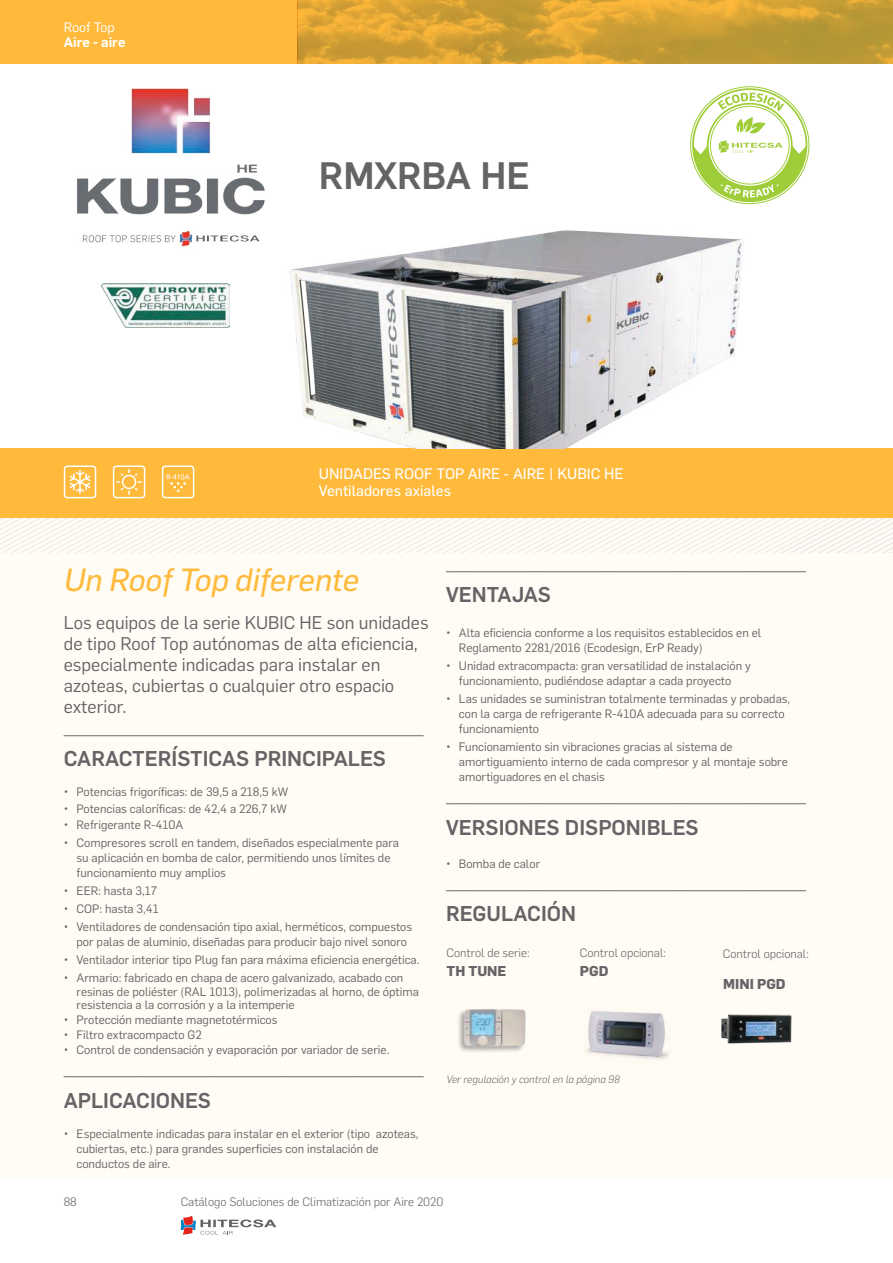
<style>
.page{position:relative;width:893px;height:1263px;background:#fff}
.page>*{position:absolute;margin:0;border:0;box-sizing:border-box;transform-origin:0 0}
.t1{font:500 37.5px "Flama";color:#656365}
.t2{font:italic 31.5px "Flama Basic";color:#ffba3b}
.t3{font:500 21px "Flama";color:#656365}
.t4{font:18px/21px "Flama";color:#656365}
.t5{font:15px/16.5px "Flama Basic";color:#fff}
.t6{font:700 13.95px "Flama";color:#656365}
.t7{font:600 13.5px "Flama";color:#fff}
.t8{font:13.5px "Flama";color:#fff}
.t9{font:12px/15px "Flama";color:#656365}
.t10{font:300 12px "Flama";color:#656365}
.t11{font:italic 300 10.5px "Flama";color:#656365}
</style>
<div class="page">
<div style="left:0;top:517px;width:893px;height:661px;background:#fffcf5"></div>
<svg style="left:0;top:517px;width:893px;height:36px"></svg>
<div style="left:0;top:448px;width:893px;height:69px;background:#ffba3b"></div>
<div style="left:0;top:0;width:298px;height:64px;background:#ffba3b"></div>
<svg style="left:298px;top:0;width:595px;height:64px;background:#d0a035"></svg>
<svg style="left:181px;top:1216px;width:95px;height:19px"></svg>
<div style="left:113px;top:465px;width:32px;height:33px;border:2px solid #fff;border-radius:3px"></div>
<svg style="left:115px;top:468px;width:28px;height:28px"></svg>
<div style="left:64px;top:465px;width:32px;height:33px;border:2px solid #fff;border-radius:3px"></div>
<svg style="left:69px;top:470px;width:22px;height:24px"></svg>
<div style="left:162px;top:465px;width:32px;height:33px;border:2px solid #fff;border-radius:3px"></div>
<svg style="left:167px;top:474px;width:23px;height:18px"></svg>
<img style="left:293px;top:230px;width:451px;height:218px">
<img style="left:458px;top:1009px;width:68px;height:43px">
<img style="left:586px;top:1011px;width:83px;height:49px">
<img style="left:721px;top:1014px;width:71px;height:30px">
<svg style="left:690px;top:86px;width:119px;height:118px"></svg>
<img style="left:77px;top:88px;width:243px;height:217px">
<img style="left:101px;top:284px;width:128px;height:44px">
<p class="t8" style="left:64px;top:18px;width:52px">Roof Top</p>
<p class="t7" style="left:64px;top:32px;width:63px">Aire - aire</p>
<h1 class="t1" style="left:319px;top:149px;width:213px">RMXRBA HE</h1>
<p class="t5" style="left:319px;top:465px;width:306px">UNIDADES ROOF TOP AIRE - AIRE | KUBIC HE<br>Ventiladores axiales</p>
<h2 class="t2" style="left:64px;top:558px;width:297px">Un Roof Top diferente</h2>
<h3 class="t4" style="left:64px;top:610px;width:366px">Los equipos de la serie KUBIC HE son unidades de tipo Roof Top autónomas de alta eficiencia, especialmente indicadas para instalar en azoteas, cubiertas o cualquier otro espacio exterior. ________________________________________</h3>
<h3 class="t3" style="left:64px;top:743px;width:324px">CARACTERÍSTICAS PRINCIPALES</h3>
<p class="t9" style="left:64px;top:783px;width:226px">• Potencias frigoríficas: de 39,5 a 218,5 kW</p>
<p class="t9" style="left:64px;top:800px;width:225px">• Potencias caloríficas: de 42,4 a 226,7 kW</p>
<p class="t9" style="left:64px;top:816px;width:121px">• Refrigerante R-410A</p>
<p class="t9" style="left:77px;top:834px;width:324px;text-indent:-13px">• Compresores scroll en tandem, diseñados especialmente para su aplicación en bomba de calor, permitiendo unos límites de funcionamiento muy amplios</p>
<p class="t9" style="left:64px;top:882px;width:95px">• EER: hasta 3,17</p>
<p class="t9" style="left:64px;top:900px;width:96px">• COP: hasta 3,41</p>
<p class="t9" style="left:77px;top:918px;width:337px;text-indent:-13px">• Ventiladores de condensación tipo axial, herméticos, compuestos por palas de aluminio, diseñadas para producir bajo nivel sonoro</p>
<p class="t9" style="left:64px;top:951px;width:357px">• Ventilador interior tipo Plug fan para máxima eficiencia energética.</p>
<p class="t9" style="left:77px;top:970px;width:344px;line-height:13.5px;text-indent:-13px">• Armario: fabricado en chapa de acero galvanizado, acabado con resinas de poliéster (RAL 1013), polimerizadas al horno, de óptima resistencia a la corrosión y a la intemperie</p>
<p class="t9" style="left:64px;top:1011px;width:215px">• Protección mediante magnetotérmicos</p>
<p class="t9" style="left:64px;top:1026px;width:140px">• Filtro extracompacto G2</p>
<p class="t9" style="left:64px;top:1041px;width:327px">• Control de condensación y evaporación por variador de serie.</p>
<h3 class="t4" style="left:64px;top:1057px;width:362px">________________________________________</h3>
<h3 class="t3" style="left:64px;top:1085px;width:149px">APLICACIONES</h3>
<p class="t9" style="left:77px;top:1125px;width:344px;text-indent:-13px">• Especialmente indicadas para instalar en el exterior (tipo azoteas, cubiertas, etc.) para grandes superficies con instalación de conductos de aire.</p>
<h3 class="t4" style="left:446px;top:552px;width:362px">________________________________________</h3>
<h3 class="t3" style="left:446px;top:580px;width:106px">VENTAJAS</h3>
<p class="t9" style="left:459px;top:624px;width:304px;text-indent:-13px">• Alta eficiencia conforme a los requisitos establecidos en el<br>Reglamento 2281/2016 (Ecodesign, ErP Ready)</p>
<p class="t9" style="left:446px;top:657px;width:306px;text-align:center">• Unidad extracompacta: gran versatilidad de instalación y funcionamiento, pudiéndose adaptar a cada proyecto</p>
<p class="t9" style="left:459px;top:690px;width:333px;text-indent:-13px">• Las unidades se suministran totalmente terminadas y probadas, con la carga de refrigerante R-410A adecuada para su correcto funcionamiento</p>
<p class="t9" style="left:459px;top:738px;width:330px;text-indent:-13px">• Funcionamiento sin vibraciones gracias al sistema de amortiguamiento interno de cada compresor y al montaje sobre amortiguadores en el chasis</p>
<h3 class="t4" style="left:446px;top:784px;width:362px">________________________________________</h3>
<h3 class="t3" style="left:446px;top:812px;width:254px">VERSIONES DISPONIBLES</h3>
<p class="t9" style="left:446px;top:855px;width:96px">• Bomba de calor</p>
<h3 class="t4" style="left:446px;top:871px;width:362px">________________________________________</h3>
<h3 class="t3" style="left:446px;top:899px;width:132px">REGULACIÓN</h3>
<p class="t10" style="left:446px;top:944px;width:85px">Control de serie:</p>
<p class="t6" style="left:446px;top:961px;width:61px">TH TUNE</p>
<p class="t10" style="left:580px;top:944px;width:88px">Control opcional:</p>
<p class="t6" style="left:580px;top:961px;width:30px">PGD</p>
<p class="t11" style="left:446px;top:1073px;width:175px">Ver regulación y control en la página 98</p>
<p class="t10" style="left:723px;top:946px;width:88px">Control opcional:</p>
<p class="t6" style="left:723px;top:974px;width:64px">MINI PGD</p>
<p class="t10" style="left:64px;top:1194px;width:15px">88</p>
<p class="t10" style="left:181px;top:1194px;width:264px">Catálogo Soluciones de Climatización por Aire 2020</p>
</div>
